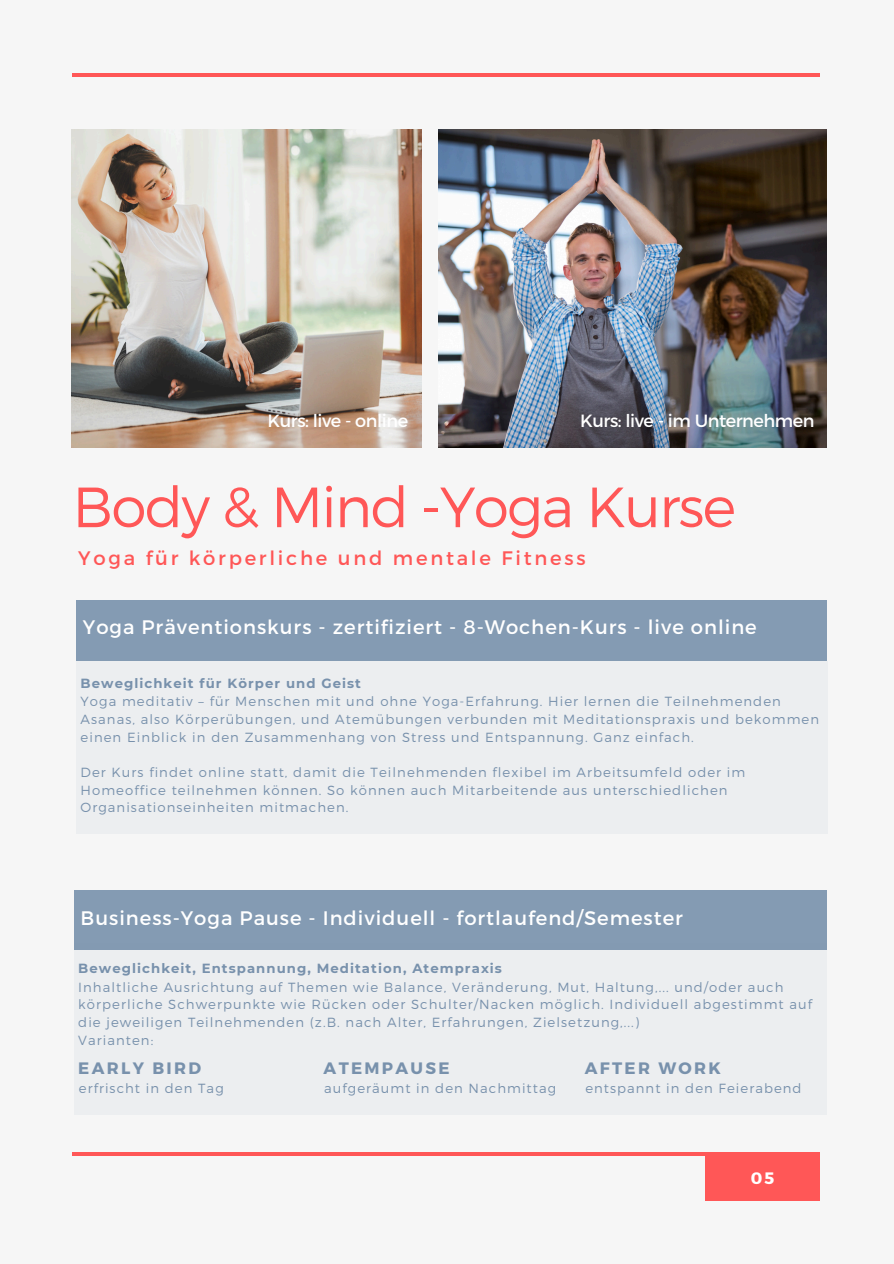
<style>
.page{position:relative;width:894px;height:1264px;background:#fff}
.page>*{position:absolute;margin:0;border:0;box-sizing:border-box;transform-origin:0 0}
.t1{font:300 56.55px "Montserrat";letter-spacing:-.03em;color:#ff5757}
.t2{font:19.5px "Montserrat";letter-spacing:.05em;color:#fff}
.t3{font:19.5px "Montserrat";letter-spacing:.14em;color:#ff5757}
.t4{font:17.7px "Montserrat";letter-spacing:-.025em;color:#fff}
.t5{font:700 16.5px "Montserrat";letter-spacing:.14em;color:#7891ac}
.t6{font:700 16.5px "Montserrat";color:#fff}
.t7{font:300 13.2px/17.7px "Montserrat";letter-spacing:.08em;color:#7891ac}
.t8{font:700 13.2px "Montserrat";letter-spacing:.08em;color:#7891ac}
</style>
<div class="page">
<div style="left:0;top:0;width:893px;height:1263px;background:#f6f6f6"></div>
<hr style="left:72px;top:73px;width:747px;height:4px;background:#ff5757">
<img style="left:438px;top:129px;width:388px;height:318px">
<div style="left:76px;top:601px;width:750px;height:59px;background:#849bb3"></div>
<hr style="left:72px;top:1152px;width:747px;height:3px;background:#ff5757">
<div style="left:704px;top:1154px;width:115px;height:46px;background:#ff5757"></div>
<div style="left:74px;top:943px;width:752px;height:171px;background:#eceef0"></div>
<div style="left:76px;top:661px;width:751px;height:172px;background:#eceef0"></div>
<div style="left:74px;top:890px;width:752px;height:59px;background:#849bb3"></div>
<img style="left:71px;top:129px;width:350px;height:318px">
<h3 class="t4" style="left:267px;top:409px;width:142px">Kurs: live - online</h3>
<p class="t4" style="left:580px;top:409px;width:236px">Kurs: live - im Unternehmen</p>
<h2 class="t1" style="left:72px;top:470px;width:664px">Body &amp; Mind -Yoga Kurse</h2>
<p class="t3" style="left:78px;top:545px;width:508px">Yoga für körperliche und mentale Fitness</p>
<p class="t2" style="left:83px;top:614px;width:675px">Yoga Präventionskurs - zertifiziert - 8-Wochen-Kurs - live online</p>
<p class="t8" style="left:81px;top:675px;width:282px">Beweglichkeit für Körper und Geist</p>
<h2 class="t7" style="left:81px;top:692px;width:739px">Yoga meditativ – für Menschen mit und ohne Yoga-Erfahrung. Hier lernen die Teilnehmenden<br>Asanas, also Körperübungen, und Atemübungen verbunden mit Meditationspraxis und bekommen einen Einblick in den Zusammenhang von Stress und Entspannung. Ganz einfach.</h2>
<p class="t7" style="left:81px;top:762px;width:666px">Der Kurs findet online statt, damit die Teilnehmenden flexibel im Arbeitsumfeld oder im<br>Homeoffice teilnehmen können. So können auch Mitarbeitende aus unterschiedlichen<br>Organisationseinheiten mitmachen.</p>
<p class="t2" style="left:81px;top:905px;width:603px">Business-Yoga Pause - Individuell - fortlaufend/Semester</p>
<p class="t8" style="left:78px;top:960px;width:425px">Beweglichkeit, Entspannung, Meditation, Atempraxis</p>
<p class="t7" style="left:78px;top:977px;width:735px">Inhaltliche Ausrichtung auf Themen wie Balance, Veränderung, Mut, Haltung,... und/oder auch körperliche Schwerpunkte wie Rücken oder Schulter/Nacken möglich. Individuell abgestimmt auf die jeweiligen Teilnehmenden (z.B. nach Alter, Erfahrungen, Zielsetzung,...)</p>
<h2 class="t7" style="left:78px;top:1030px;width:76px">Varianten:</h2>
<h1 class="t7" style="left:324px;top:1078px;width:233px">aufgeräumt in den Nachmittag</h1>
<h2 class="t5" style="left:323px;top:1057px;width:127px">ATEMPAUSE</h2>
<p class="t5" style="left:584px;top:1057px;width:138px">AFTER WORK</p>
<h2 class="t5" style="left:78px;top:1057px;width:124px">EARLY BIRD</h2>
<p class="t7" style="left:79px;top:1078px;width:146px">erfrischt in den Tag</p>
<p class="t7" style="left:585px;top:1078px;width:218px">entspannt in den Feierabend</p>
<p class="t6" style="left:750px;top:1167px;width:25px">05</p>
</div>
